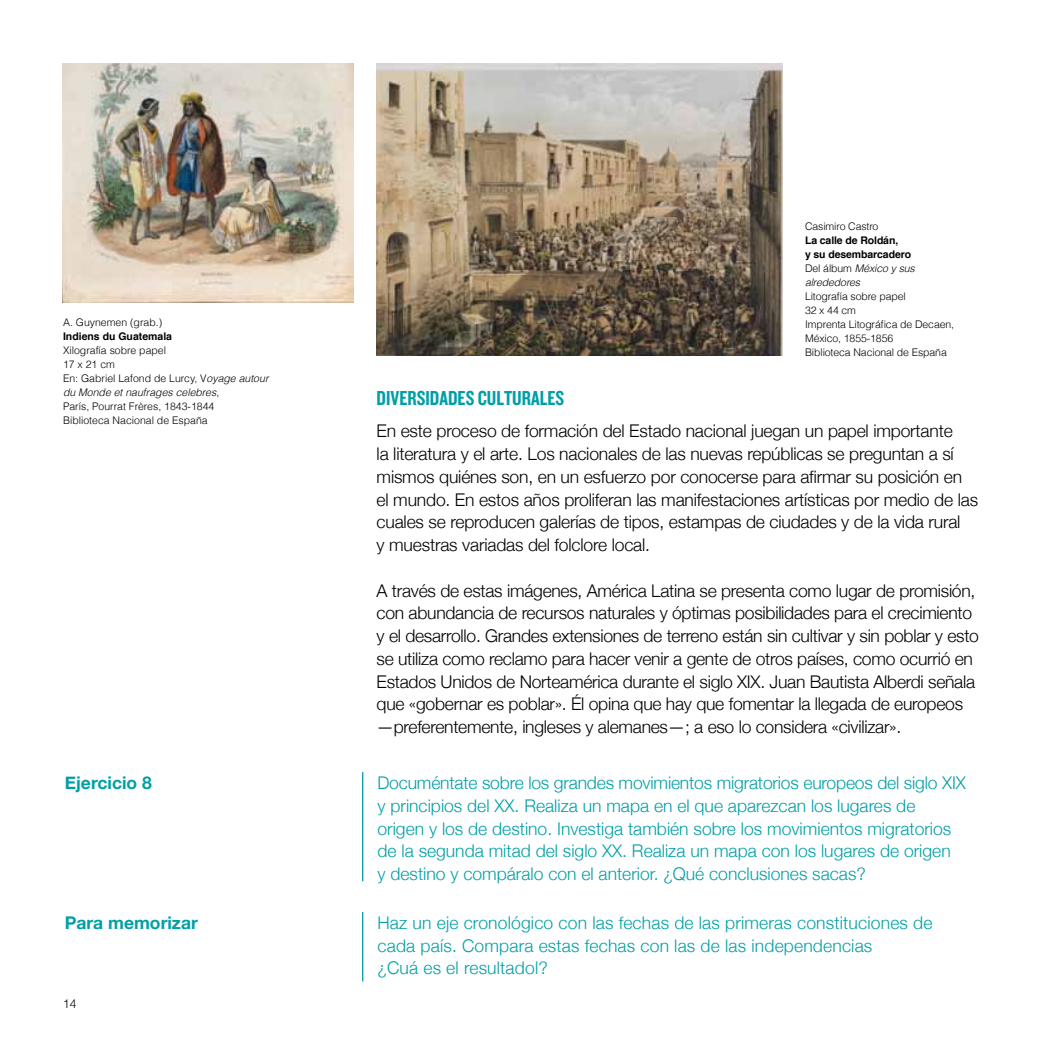
<style>
.page{position:relative;width:1042px;height:1042px;background:#fff}
.page>*{position:absolute;margin:0;border:0;box-sizing:border-box;transform-origin:0 0}
.t1{font:21px "Knockout HTF49 Liteweight";color:#009fa6}
.t2{font:300 17.5px/22.8px "Helvetica Neue";letter-spacing:-.015em;color:#000}
.t3{font:300 17.5px/22.8px "Helvetica Neue";color:#009fa6}
.t4{font:700 17.5px "Helvetica Neue";color:#009fa6}
.t5{font:300 12.25px "Helvetica Neue";color:#000}
.t6{font:300 10.5px/14px "Helvetica";letter-spacing:-.01em;color:#000}
.t7{font:700 10.5px/14px "Helvetica";letter-spacing:-.01em;color:#000}
.s1{font-style:italic}
.s2{font-weight:300}
.s3{font-weight:300;font-style:italic}
</style>
<div class="page">
<img style="left:63px;top:63px;width:291px;height:239px">
<img style="left:377px;top:63px;width:405px;height:293px">
<hr style="left:362px;top:772px;width:1px;height:109px;background:#009fa6">
<hr style="left:362px;top:912px;width:1px;height:69px;background:#009fa6">
<p class="t6" style="left:63px;top:315px;width:101px">A. Guynemen (grab.)</p>
<p class="t7" style="left:63px;top:329px;width:111px">Indiens du Guatemala</p>
<p class="t6" style="left:63px;top:343px;width:207px">Xilografía sobre papel<br>17 x 21 cm<br>En: Gabriel Lafond de Lurcy, V<span class="s1">oyage autour du Monde et naufrages celebres</span>,<br>París, Pourrat Frères, 1843-1844<br>Biblioteca Nacional de España</p>
<p class="t4" style="left:65px;top:772px;width:89px">Ejercicio 8</p>
<p class="t4" style="left:65px;top:912px;width:135px">Para memorizar</p>
<p class="t5" style="left:63px;top:996px;width:15px">14</p>
<p class="t6" style="left:805px;top:219px;width:75px">Casimiro Castro</p>
<p class="t7" style="left:805px;top:233px;width:111px">La calle de Roldán,<br>y su desembarcadero<br><span class="s2">Del álbum</span> <span class="s3">México y sus alrededores</span></p>
<p class="t6" style="left:805px;top:289px;width:151px">Litografía sobre papel<br>32 x 44 cm<br>Imprenta Litográfica de Decaen,<br>México, 1855-1856<br>Biblioteca Nacional de España</p>
<p class="t1" style="left:377px;top:387px;width:189px">DIVERSIDADES CULTURALES</p>
<p class="t2" style="left:377px;top:419px;width:603px">En este proceso de formación del Estado nacional juegan un papel importante<br>la literatura y el arte. Los nacionales de las nuevas repúblicas se preguntan a sí mismos quiénes son, en un esfuerzo por conocerse para afirmar su posición en el mundo. En estos años proliferan las manifestaciones artísticas por medio de las cuales se reproducen galerías de tipos, estampas de ciudades y de la vida rural<br>y muestras variadas del folclore local.</p>
<p class="t2" style="left:377px;top:579px;width:604px">A través de estas imágenes, América Latina se presenta como lugar de promisión, con abundancia de recursos naturales y óptimas posibilidades para el crecimiento y el desarrollo. Grandes extensiones de terreno están sin cultivar y sin poblar y esto se utiliza como reclamo para hacer venir a gente de otros países, como ocurrió en Estados Unidos de Norteamérica durante el siglo XIX. Juan Bautista Alberdi señala que «gobernar es poblar». Él opina que hay que fomentar la llegada de europeos —preferentemente, ingleses y alemanes—; a eso lo considera «civilizar».</p>
<p class="t3" style="left:377px;top:771px;width:590px">Documéntate sobre los grandes movimientos migratorios europeos del siglo XIX y principios del XX. Realiza un mapa en el que aparezcan los lugares de origen y los de destino. Investiga también sobre los movimientos migratorios de la segunda mitad del siglo XX. Realiza un mapa con los lugares de origen<br>y destino y compáralo con el anterior. ¿Qué conclusiones sacas?</p>
<p class="t3" style="left:377px;top:911px;width:556px">Haz un eje cronológico con las fechas de las primeras constituciones de cada país. Compara estas fechas con las de las independencias<br>¿Cuá es el resultadol?</p>
</div>
